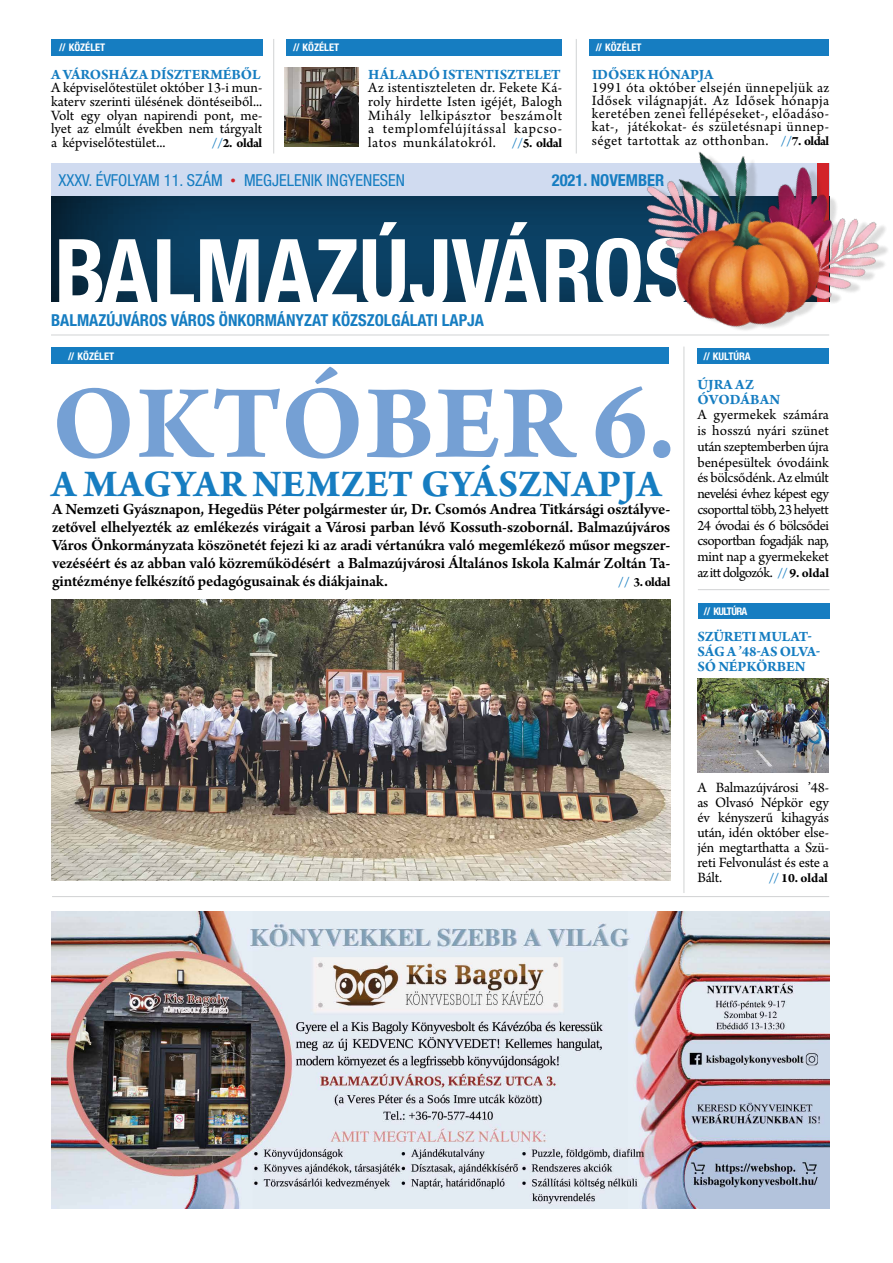
<style>
.page{position:relative;width:893px;height:1263px;background:#fff}
.page>*{position:absolute;margin:0;border:0;box-sizing:border-box;transform-origin:0 0}
.t1{font:700 110.7px "Arno Pro";letter-spacing:.005em;color:#75a0d4}
.t2{font:700 condensed 92.25px "Helvetica Neue LT Pro";color:#fff}
.t3{font:700 40.05px "Arno Pro";letter-spacing:.015em;color:#167dc1}
.t4{font:600 16.5px/18px "Arno Pro";letter-spacing:-.015em;color:#000;text-align:justify}
.t5{font:700 condensed 16.5px "Helvetica Neue LT Pro";color:#167dc1}
.t6{font:condensed 16.5px "Helvetica Neue LT Pro";color:#167dc1}
.t7{font:15px/15.8px "Arno Pro";color:#000;text-align:justify}
.t8{font:700 15px/15px "Arno Pro";letter-spacing:-.01em;color:#167dc1}
.t9{font:700 15px/15px "Arno Pro";letter-spacing:.01em;color:#167dc1}
.t10{font:700 13.5px "Arno Pro";letter-spacing:-.025em;color:#000}
.t11{font:700 condensed 10.5px "Helvetica Neue LT Pro";color:#fff}
.s1{font-weight:700;font-size:13.5px;color:#167dc1}
.s2{font-weight:700;font-size:13.5px}
.s3{color:#167dc1}
</style>
<div class="page">
<div style="left:51px;top:163px;width:778px;height:32px;background:#d0dbf0"></div>
<svg style="left:51px;top:195px;width:542px;height:107px;background:#0b3b5b"></svg>
<hr style="left:51px;top:335px;width:778px;height:1px;background:#d1d3d4">
<hr style="left:273px;top:39px;width:1px;height:114px;background:#d1d3d4">
<hr style="left:576px;top:39px;width:1px;height:114px;background:#d1d3d4">
<div style="left:51px;top:39px;width:211px;height:16px;background:#167dc1"></div>
<div style="left:286px;top:39px;width:276px;height:17px;background:#167dc1"></div>
<hr style="left:52px;top:896px;width:777px;height:1px;background:#d1d3d4">
<img style="left:51px;top:600px;width:619px;height:280px">
<hr style="left:698px;top:589px;width:131px;height:1px;background:#d1d3d4">
<hr style="left:684px;top:347px;width:1px;height:546px;background:#d1d3d4">
<div style="left:51px;top:348px;width:618px;height:16px;background:#167dc1"></div>
<div style="left:698px;top:603px;width:131px;height:16px;background:#167dc1"></div>
<img style="left:697px;top:678px;width:132px;height:94px">
<img style="left:285px;top:68px;width:73px;height:79px">
<img style="left:51px;top:911px;width:778px;height:298px">
<img style="left:593px;top:39px;width:295px;height:329px">
<p class="t11" style="left:59px;top:41px;width:42px">// KÖZÉLET</p>
<p class="t11" style="left:596px;top:41px;width:42px">// KÖZÉLET</p>
<p class="t9" style="left:368px;top:68px;width:141px">HÁLAADÓ ISTENTISZTE</p>
<p class="t8" style="left:534px;top:68px;width:19px">LET</p>
<p class="t7" style="left:368px;top:82px;width:195px;line-height:13.5px">Az istentiszteleten dr. Fekete Ká&shy;roly hirdette Isten igéjét, Balogh Mihály lelkipásztor beszámolt a templomfelújítással kapcso&shy;latos munkálatokról. <span class="s1">//</span><span class="s2">5. OLDAL</span></p>
<p class="t11" style="left:293px;top:41px;width:42px">// KÖZÉLET</p>
<p class="t8" style="left:592px;top:68px;width:16px">IDŐSE</p>
<p class="t8" style="left:635px;top:68px;width:80px">K HÓNAPJA</p>
<p class="t7" style="left:592px;top:82px;width:239px;line-height:13.2px">1991 óta október elsején ünnepeljük az Idősek világnapját. Az Idősek hónapja keretében zenei fellépéseket-, előadáso&shy;kat-, játékokat- és születésnapi ünnep&shy;séget tartottak az otthonban. <span class="s1">//</span><span class="s2">7. OLDAL</span></p>
<p class="t8" style="left:51px;top:68px;width:211px">A VÁROSHÁZA DÍSZTERMÉBŐL</p>
<p class="t7" style="left:51px;top:82px;width:213px;line-height:13.5px">A képviselőtestület október 13-i mun&shy;katerv szerinti ülésének döntéseiből...<br>Volt egy olyan napirendi pont, me&shy;lyet az elmúlt években nem tárgyalt a képviselőtestület...</p>
<p class="t10" style="left:211px;top:135px;width:52px"><span class="s3">//</span>2. OLDAL</p>
<p class="t6" style="left:58px;top:170px;width:348px">XXXV. ÉVFOLYAM 11. SZÁM <sup>●</sup> MEGJELENIK INGYENESEN</p>
<p class="t5" style="left:552px;top:170px;width:113px">2021. NOVEMBER</p>
<h2 class="t2" style="left:55px;top:216px;width:639px">BALMAZÚJVÁROS</h2>
<p class="t5" style="left:171px;top:310px;width:10px">VÁROS</p>
<p class="t5" style="left:219px;top:310px;width:39px">ÖNKORMÁ</p>
<p class="t5" style="left:286px;top:310px;width:74px">NYZAT KÖZSZOL</p>
<p class="t5" style="left:392px;top:310px;width:86px">GÁLATI LAPJA</p>
<p class="t5" style="left:51px;top:310px;width:20px">BALMAZÚJVÁROS</p>
<p class="t11" style="left:68px;top:350px;width:42px">// KÖZÉLET</p>
<p class="t11" style="left:703px;top:350px;width:49px">// KULTÚRA</p>
<h1 class="t1" style="left:52px;top:359px;width:625px">OKTÓBER 6.</h1>
<h3 class="t3" style="left:51px;top:460px;width:518px">A MAGYAR NEMZET GYÁSZNAP</h3>
<h3 class="t3" style="left:622px;top:460px;width:34px">JA</h3>
<p class="t4" style="left:52px;top:501px;width:620px">A Nemzeti Gyásznapon, Hegedüs Péter polgármester úr, Dr. Csomós Andrea Titkársági osztályve&shy;zetővel elhelyezték az emlékezés virágait a Városi parban lévő Kossuth-szobornál. Balmazújváros Város Önkormányzata köszönetét fejezi ki az aradi vértanúkra való megemlékező műsor megszer&shy;vezéséért és az abban való közreműködésért a Balmazújvárosi Általános Iskola Kalmár Zoltán Ta&shy;gintézménye felkészítő pedagógusainak és diákjainak.</p>
<p class="t10" style="left:618px;top:574px;width:54px"><span class="s3">//</span> 3. OLDAL</p>
<p class="t9" style="left:697px;top:377px;width:74px">ÚJRA AZ<br>ÓVODÁBAN</p>
<p class="t7" style="left:697px;top:408px;width:133px">A gyermekek számára is hosszú nyári szünet után szeptemberben újra benépesültek óvodáink és bölcsődénk. Az elmúlt nevelési évhez képest egy csoporttal több, 23 helyett 24 óvodai és 6 bölcsődei csoportban fogadják nap, mint nap a gyermekeket az itt dolgozók. <span class="s1">//</span> <span class="s2">9. OLDAL</span></p>
<p class="t11" style="left:704px;top:605px;width:45px">// KULTÚRA</p>
<p class="t8" style="left:697px;top:629px;width:124px">SZÜRET I MULAT-<br>SÁG A ’48-AS OLVA-<br>SÓ NÉPKÖRBEN</p>
<p class="t7" style="left:697px;top:781px;width:133px;line-height:15px">A Balmazújvárosi ’48- as Olvasó Népkör egy év kényszerű kihagyás után, idén október else&shy;jén megtarthatta a Szü&shy;reti Felvonulást és este a Bált.</p>
<p class="t10" style="left:768px;top:870px;width:61px"><span class="s3">//</span> 10. OLDAL</p>
</div>
